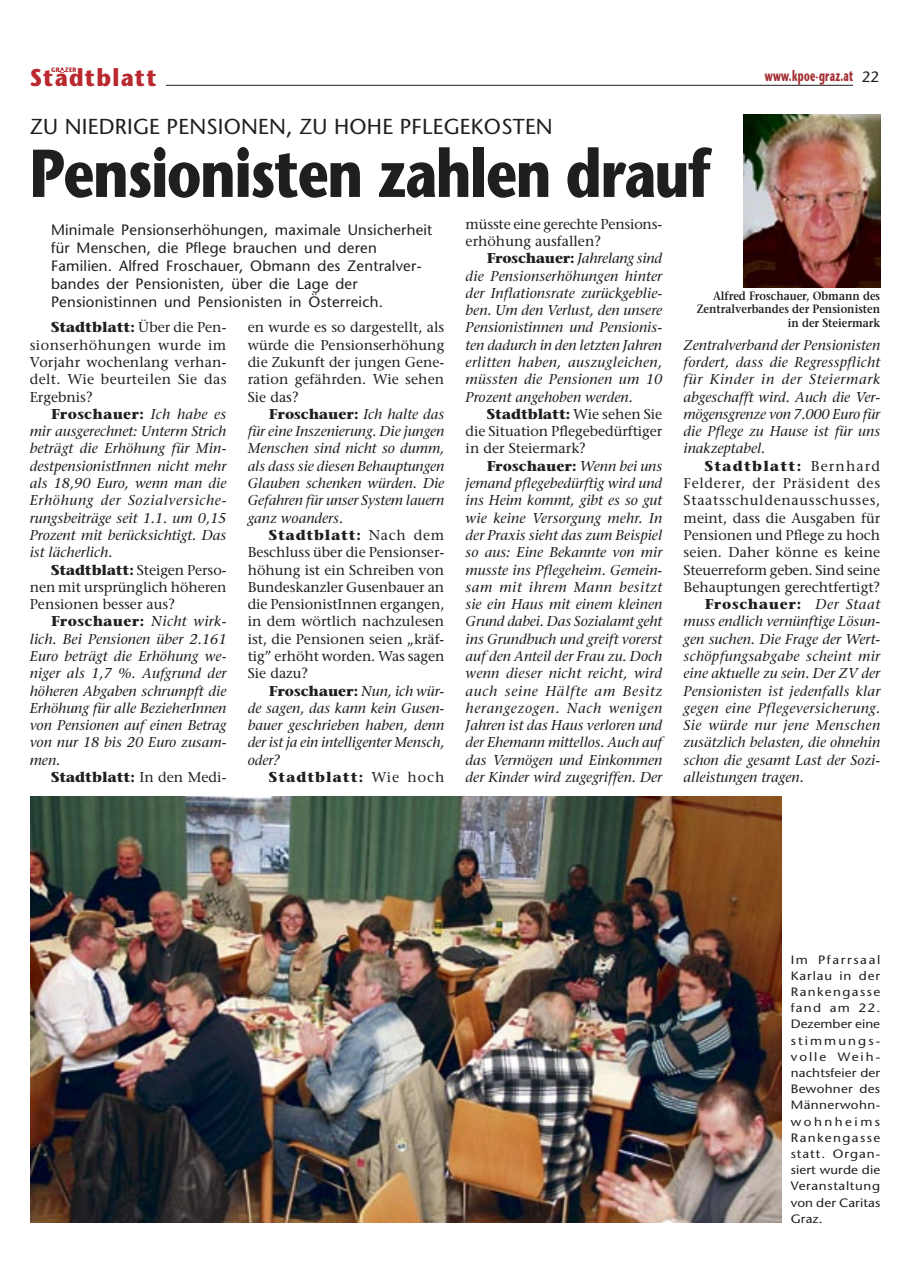
<style>
.page{position:relative;width:910px;height:1276px;background:#fff}
.page>*{position:absolute;margin:0;border:0;box-sizing:border-box;transform-origin:0 0}
.t1{font:700 67.5px "Stone Sans";letter-spacing:-.025em;color:#1f1f1f;scale:.8 1}
.t2{font:700 24.3px "Stone Sans";letter-spacing:.06em;color:#b9292f;scale:.9 1}
.t3{font:21.6px "Stone Sans";letter-spacing:.01em;color:#1f1f1f}
.t4{font:15px/18px "Stone Sans";letter-spacing:.015em;color:#1f1f1f}
.t5{font:700 15px "Stone Sans";letter-spacing:.03em;color:#a22b30;scale:.6 1}
.t6{font:italic 14.25px/17.2px "Stone Serif";color:#1f1f1f;text-align:justify}
.t7{font:14.25px/17.2px "Stone Serif";color:#1f1f1f;text-align:justify}
.t8{font:italic 14.25px "Stone Serif";letter-spacing:.025em;color:#1f1f1f}
.t9{font:14.25px "Stone Serif";letter-spacing:.05em;color:#1f1f1f}
.t10{font:700 14.25px "Stone Serif";letter-spacing:.06em;color:#1f1f1f}
.t11{font:italic 14.25px "Stone Serif";letter-spacing:.03em;color:#1f1f1f}
.t12{font:700 14.25px "Stone Serif";color:#1f1f1f}
.t13{font:700 14.25px "Stone Serif";letter-spacing:.09em;color:#1f1f1f}
.t14{font:12.15px/16.2px "Stone Sans";letter-spacing:.01em;color:#1f1f1f;text-align:justify;scale:1.11 1}
.t15{font:600 12px/13.5px "Stone Serif";color:#1f1f1f;text-align:right;scale:.9 1}
.t16{font:700 6.45px "Stone Sans";letter-spacing:.06em;color:#b9292f;scale:.9 1}
.s1{font-weight:400;color:#1f1f1f}
.s2{font-weight:700;font-style:normal}
.s3{font-weight:700}
.s4{font-weight:400}
.s5{font-weight:400;font-style:italic}
</style>
<div class="page">
<hr style="left:166px;top:85px;width:687px;height:1px;background:#1f1f1f">
<svg style="left:59px;top:68px;width:6px;height:5px"></svg>
<img style="left:31px;top:796px;width:750px;height:426px">
<img style="left:744px;top:115px;width:136px;height:172px">
<p class="t16" style="left:51px;top:66px;width:29px">GRAZER</p>
<h2 class="t2" style="left:30px;top:62px;width:142px">Stadtblatt</h2>
<p class="t5" style="left:765px;top:66px;width:192px">www.kpoe-graz.at <span class="s1">22</span></p>
<h3 class="t3" style="left:30px;top:113px;width:525px">ZU NIEDRIGE PENSIONEN, ZU HOHE PFLEGEKOSTEN</h3>
<h1 class="t1" style="left:30px;top:131px;width:853px">Pensionisten zahlen drauf</h1>
<p class="t4" style="left:51px;top:221px;width:383px">Minimale Pensionserhöhungen, maximale Unsicherheit für Menschen, die Pflege brauchen und deren Familien. Alfred Froschauer, Obmann des Zentralver&shy;bandes der Pensionisten, über die Lage der Pensionistinnen und Pensionisten in Österreich.</p>
<p class="t7" style="left:466px;top:215px;width:198px">müsste eine gerechte Pensions&shy;erhöhung ausfallen?</p>
<p class="t6" style="left:466px;top:250px;width:198px;text-indent:21px"><span class="s2">Froschauer:</span> Jahrelang sind die Pensionserhöhungen hinter der Inflationsrate zurückgeblie&shy;ben. Um den Verlust, den unsere Pensionistinnen und Pensionis&shy;ten dadurch in den letzten Jahren erlitten haben, auszugleichen, müssten die Pensionen um 10<br>Prozent angehoben werden.</p>
<p class="t7" style="left:466px;top:405px;width:198px;text-indent:21px"><span class="s3">Stadtblatt:</span> Wie sehen Sie die Situation Pflegebedürftiger in der Steiermark?</p>
<p class="t6" style="left:466px;top:457px;width:198px;text-indent:21px"><span class="s2">Froschauer:</span> Wenn bei uns jemand pflegebedürftig wird und ins Heim kommt, gibt es so gut wie keine Versorgung mehr. In der Praxis sieht das zum Beispiel so aus: Eine Bekannte von mir musste ins Pflegeheim. Gemein&shy;sam mit ihrem Mann besitzt sie ein Haus mit einem kleinen Grund dabei. Das Sozialamt geht ins Grundbuch und greift vorerst auf den Anteil der Frau zu. Doch wenn dieser nicht reicht, wird auch seine Hälfte am Besitz herangezogen. Nach wenigen Jahren ist das Haus verloren und der Ehemann mittellos. Auch auf das Vermögen und Einkommen der Kinder wird zugegriffen. Der</p>
<p class="t15" style="left:697px;top:289px;width:205px">Alfred Froschauer, Obmann des<br>Zentralverbandes der Pensionisten in der Steiermark</p>
<p class="t7" style="left:30px;top:319px;width:198px;text-indent:21px"><span class="s3">Stadtblatt:</span> Über die Pen&shy;sionserhöhungen wurde im Vorjahr wochenlang verhan&shy;delt. Wie beurteilen Sie das Ergebnis?</p>
<p class="t6" style="left:30px;top:405px;width:198px;text-indent:21px"><span class="s2">Froschauer:</span> Ich habe es mir ausgerechnet: Unterm Strich beträgt die Erhöhung für Min&shy;destpensionistInnen nicht mehr als 18,90 Euro, wenn man die Erhöhung der Sozialversiche&shy;rungsbeiträge seit 1.1. um 0,15<br>Prozent mit berücksichtigt. Das ist lächerlich.</p>
<p class="t7" style="left:30px;top:561px;width:198px;text-indent:21px"><span class="s3">Stadtblatt:</span> Steigen Perso&shy;nen mit ursprünglich höheren Pensionen besser aus?</p>
<p class="t6" style="left:30px;top:613px;width:198px;text-indent:21px"><span class="s2">Froschauer:</span> Nicht wirk&shy;lich. Bei Pensionen über 2.161<br>Euro beträgt die Erhöhung we&shy;niger als 1,7 %. Aufgrund der höheren Abgaben schrumpft die Erhöhung für alle BezieherInnen von Pensionen auf einen Betrag von nur 18 bis 20 Euro zusam&shy;men.</p>
<p class="t12" style="left:51px;top:768px;width:177px">Stadtblatt: <span class="s4">In den Medi-</span></p>
<p class="t7" style="left:248px;top:319px;width:198px">en wurde es so dargestellt, als würde die Pensionserhöhung die Zukunft der jungen Gene&shy;ration gefährden. Wie sehen Sie das?</p>
<p class="t6" style="left:248px;top:405px;width:198px;text-indent:21px"><span class="s2">Froschauer:</span> Ich halte das für eine Inszenierung. Die jungen Menschen sind nicht so dumm, als dass sie diesen Behauptungen Glauben schenken würden. Die Gefahren für unser System lauern ganz woanders.</p>
<p class="t7" style="left:248px;top:526px;width:198px;text-indent:21px"><span class="s3">Stadtblatt:</span> Nach dem Beschluss über die Pensionser&shy;höhung ist ein Schreiben von Bundeskanzler Gusenbauer an die PensionistInnen ergangen, in dem wörtlich nachzulesen ist, die Pensionen seien „kräf&shy;tig” erhöht worden. Was sagen Sie dazu?</p>
<p class="t6" style="left:248px;top:682px;width:198px;text-indent:21px"><span class="s2">Froschauer:</span> Nun, ich wür&shy;de sagen, das kann kein Gusen&shy;bauer geschrieben haben, denn der ist ja ein intelligenter Mensch, oder?</p>
<p class="t10" style="left:269px;top:768px;width:177px">Stadtblatt: <span class="s4">Wie hoch</span></p>
<p class="t6" style="left:683px;top:336px;width:198px">Zentralverband der Pensionisten fordert, dass die Regresspflicht für Kinder in der Steiermark abgeschafft wird. Auch die Ver&shy;mögensgrenze von 7.000 Euro für die Pflege zu Hause ist für uns inakzeptabel.</p>
<p class="t13" style="left:705px;top:456px;width:177px">Stadtblatt: <span class="s4">Bernhard</span></p>
<p class="t9" style="left:683px;top:474px;width:198px">Felderer, der Präsident des</p>
<p class="t9" style="left:683px;top:491px;width:198px">Staatsschuldenausschusses,</p>
<p class="t7" style="left:683px;top:509px;width:198px">meint, dass die Ausgaben für</p>
<p class="t7" style="left:683px;top:526px;width:198px">Pensionen und Pflege zu hoch</p>
<p class="t7" style="left:683px;top:543px;width:198px">seien. Daher könne es keine</p>
<p class="t7" style="left:683px;top:561px;width:198px">Steuerreform geben. Sind seine</p>
<p class="t7" style="left:683px;top:578px;width:198px">Behauptungen gerechtfertigt?</p>
<p class="t10" style="left:705px;top:595px;width:177px">Froschauer: <span class="s5">Der Staat</span></p>
<p class="t6" style="left:683px;top:613px;width:198px">muss endlich vernünftige Lösun-</p>
<p class="t6" style="left:683px;top:630px;width:198px">gen suchen. Die Frage der Wert-</p>
<p class="t8" style="left:683px;top:647px;width:198px">schöpfungsabgabe scheint mir</p>
<p class="t6" style="left:683px;top:664px;width:198px">eine aktuelle zu sein. Der ZV der</p>
<p class="t6" style="left:683px;top:682px;width:198px">Pensionisten ist jedenfalls klar</p>
<p class="t8" style="left:683px;top:699px;width:198px">gegen eine Pflegeversicherung.</p>
<p class="t11" style="left:683px;top:716px;width:198px">Sie würde nur jene Menschen</p>
<p class="t6" style="left:683px;top:734px;width:198px">zusätzlich belasten, die ohnehin</p>
<p class="t6" style="left:683px;top:751px;width:198px">schon die gesamt Last der Sozi-</p>
<p class="t6" style="left:683px;top:768px;width:122px">alleistungen tragen.</p>
<p class="t14" style="left:791px;top:951px;width:82px">Im Pfarrsaal Karlau in der Rankengasse fand am 22.<br>Dezember eine stimmungs&shy;volle Weih&shy;nachtsfeier der Bewohner des Männerwohn&shy;wohnheims Rankengasse statt. Organ&shy;siert wurde die Veranstaltung von der Caritas Graz.</p>
</div>
